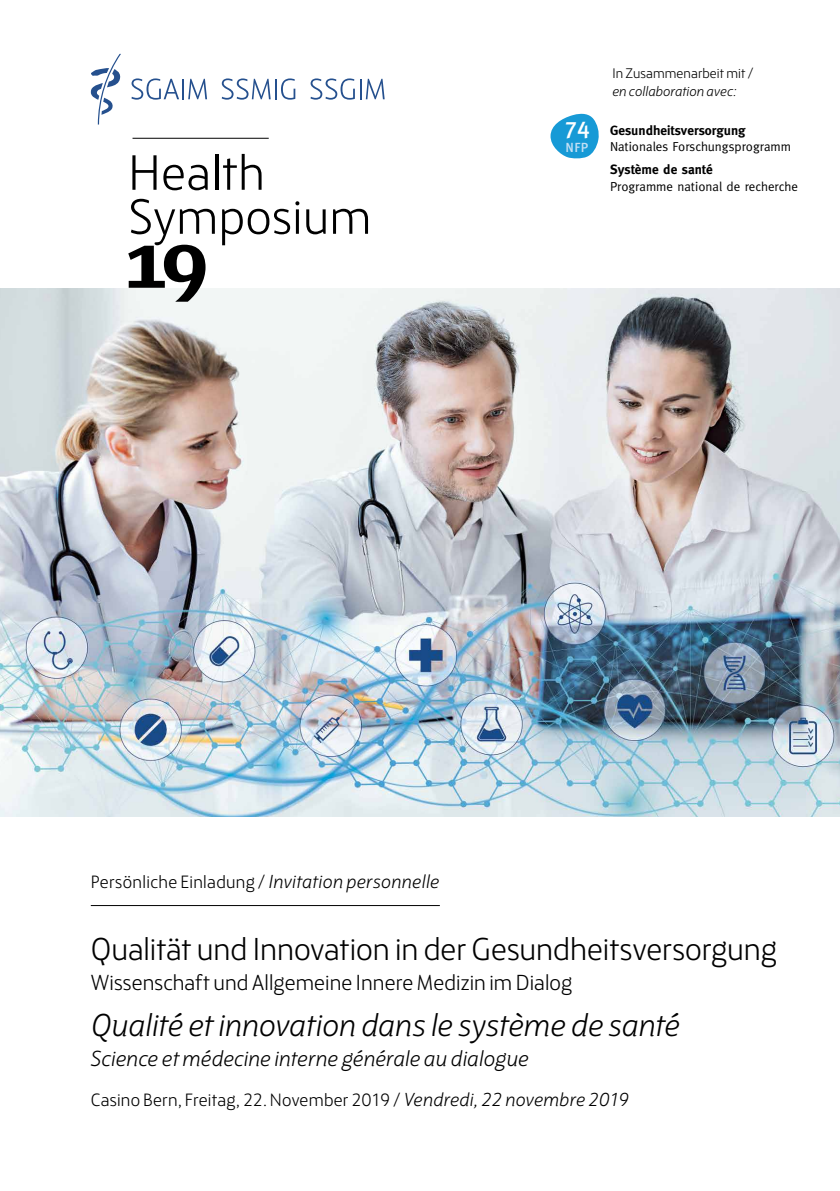
<style>
.page{position:relative;width:840px;height:1191px;background:#fff}
.page>*{position:absolute;margin:0;border:0;box-sizing:border-box;transform-origin:0 0}
.t1{font:300 50px/44px "FS Blake";letter-spacing:.01em;color:#000}
.t2{font:300 32px "FS Blake";color:#000}
.t3{font:italic 300 32px "FS Blake";color:#000}
.t4{font:500 23.4px "Meta Pro";color:#fff}
.t5{font:300 22px "FS Blake";letter-spacing:.005em;color:#000}
.t6{font:italic 300 22px "FS Blake";letter-spacing:.005em;color:#000}
.t7{font:300 18px "FS Blake";letter-spacing:.015em;color:#000}
.t8{font:300 14px "FS Blake";letter-spacing:.005em;color:#000}
.t9{font:italic 300 14px "FS Blake";letter-spacing:.005em;color:#000}
.t10{font:700 13.4px "Meta";color:#000}
.t11{font:500 13.2px "Meta Pro";color:#c3e0f5}
.t12{font:13px "Meta";color:#000}
.s1{font-style:italic;font-size:19px}
</style>
<div class="page">
<img style="left:0;top:288px;width:839px;height:528px">
<svg style="left:91px;top:54px;width:30px;height:70px"></svg>
<svg style="left:131px;top:78px;width:48px;height:22px"></svg>
<hr style="left:182px;top:79px;width:2px;height:20px;background:#25508e">
<svg style="left:188px;top:79px;width:19px;height:20px"></svg>
<svg style="left:221px;top:78px;width:49px;height:22px"></svg>
<hr style="left:275px;top:79px;width:2px;height:20px;background:#25508e">
<svg style="left:281px;top:78px;width:14px;height:22px"></svg>
<svg style="left:310px;top:78px;width:45px;height:22px"></svg>
<hr style="left:359px;top:79px;width:2px;height:20px;background:#25508e">
<svg style="left:365px;top:79px;width:19px;height:20px"></svg>
<svg style="left:128px;top:245px;width:77px;height:57px"></svg>
<hr style="left:91px;top:905px;width:348px;height:1px;background:#000">
<hr style="left:132px;top:138px;width:136px;height:1px;background:#000">
<svg style="left:550px;top:114px;width:49px;height:45px"></svg>
<h1 class="t1" style="left:128px;top:148px;width:244px">Health<br>Symposium</h1>
<p class="t4" style="left:565px;top:108px;width:26px">74</p>
<p class="t11" style="left:565px;top:137px;width:24px">NFP</p>
<p class="t8" style="left:612px;top:63px;width:143px">In Zusammenarbeit mit /</p>
<p class="t9" style="left:612px;top:81px;width:125px">en collaboration avec:</p>
<p class="t10" style="left:610px;top:123px;width:137px">Gesundheitsversorgung</p>
<p class="t12" style="left:610px;top:139px;width:182px">Nationales Forschungsprogramm</p>
<p class="t10" style="left:610px;top:162px;width:104px">Système de santé</p>
<p class="t12" style="left:610px;top:179px;width:189px">Programme national de recherche</p>
<p class="t7" style="left:91px;top:869px;width:350px">Persönliche Einladung / <span class="s1">Invitation personnelle</span></p>
<h2 class="t2" style="left:91px;top:927px;width:687px">Qualität und Innovation in der Gesundheitsversorgung</h2>
<p class="t5" style="left:91px;top:967px;width:483px">Wissenschaft und Allgemeine Innere Medizin im Dialog</p>
<h2 class="t3" style="left:91px;top:1003px;width:590px">Qualité et innovation dans le système de santé</h2>
<p class="t6" style="left:91px;top:1043px;width:439px">Science et médecine interne générale au dialogue</p>
<p class="t7" style="left:91px;top:1087px;width:539px">Casino Bern, Freitag, 22. November 2019/<span class="s1">Vendredi, 22 novembre 2019</span></p>
</div>
